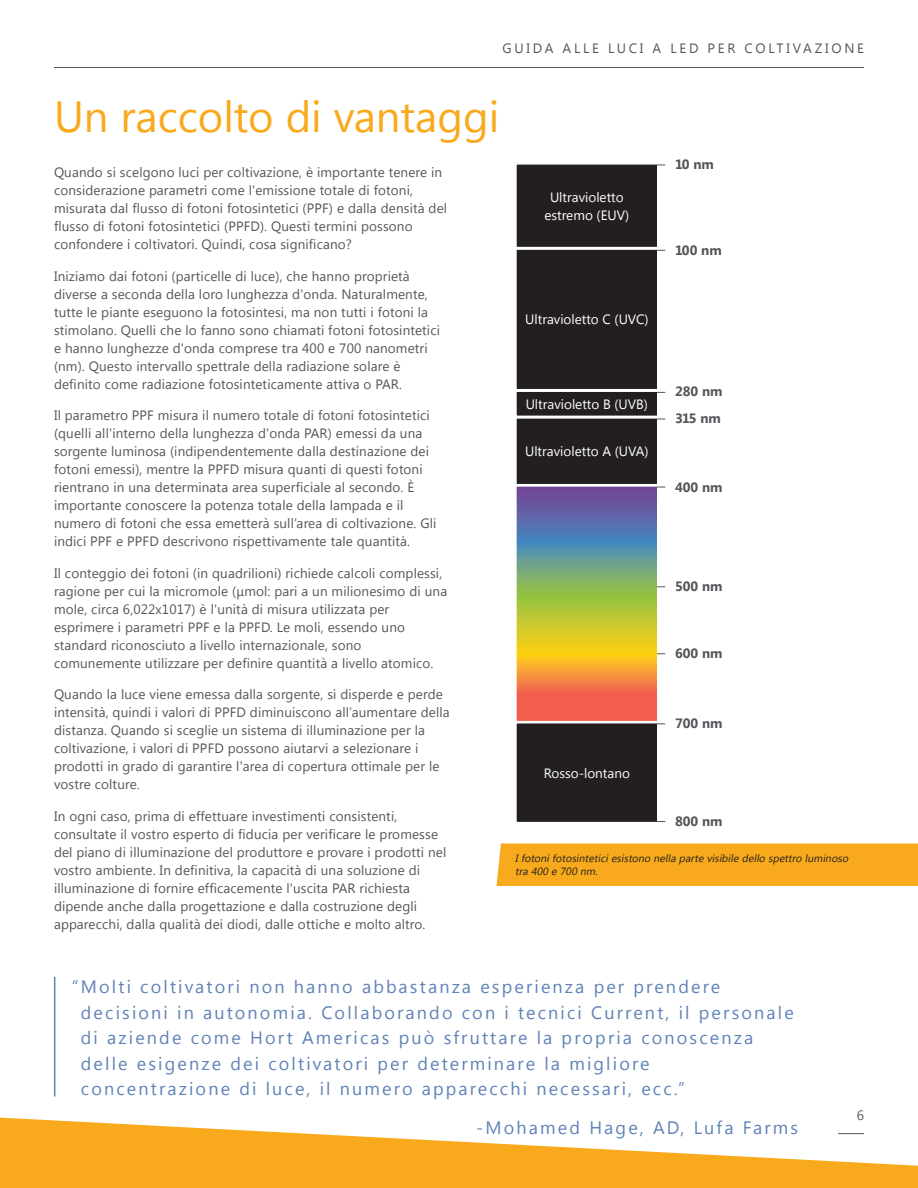
<style>
.page{position:relative;width:918px;height:1188px;background:#fff}
.page>*{position:absolute;margin:0;border:0;box-sizing:border-box;transform-origin:0 0}
.t1{font:43.5px "Segoe UI";color:#f9a91c}
.t2{font:18px/25.5px "Segoe UI";letter-spacing:.12em;color:#5f82b7}
.t3{font:13.5px/18px "Segoe UI";letter-spacing:.01em;color:#53565a}
.t4{font:13.5px/18px "Segoe UI";color:#fff;text-align:center}
.t5{font:700 13.5px/27px "Segoe UI";color:#53565a}
.t6{font:13.5px "Segoe UI";letter-spacing:.2em;color:#53565a}
.t7{font:italic 10.5px/12.6px "Segoe UI";color:#1e2120}
</style>
<div class="page">
<hr style="left:54px;top:67px;width:810px;height:1px;background:#53565a">
<div style="left:497px;top:843px;width:421px;height:43px;background:#f9a91c"></div>
<svg style="left:516px;top:164px;width:149px;height:658px;background:#605847"></svg>
<svg style="left:0;top:1118px;width:918px;height:70px;fill:#f9a91c"></svg>
<hr style="left:54px;top:977px;width:1px;height:120px;background:#5f82b7">
<p class="t6" style="left:503px;top:39px;width:363px">GUIDA ALLE LUCI A LED PER COLTIVAZIONE</p>
<h1 class="t1" style="left:54px;top:85px;width:447px">Un raccolto di vantaggi</h1>
<p class="t3" style="left:54px;top:163px;width:395px">Quando si scelgono luci per coltivazione, è importante tenere in considerazione parametri come l'emissione totale di fotoni, misurata dal flusso di fotoni fotosintetici (PPF) e dalla densità del flusso di fotoni fotosintetici (PPFD). Questi termini possono confondere i coltivatori. Quindi, cosa significano?</p>
<p class="t3" style="left:54px;top:266px;width:388px">Iniziamo dai fotoni (particelle di luce), che hanno proprietà diverse a seconda della loro lunghezza d'onda. Naturalmente, tutte le piante eseguono la fotosintesi, ma non tutti i fotoni la stimolano. Quelli che lo fanno sono chiamati fotoni fotosintetici e hanno lunghezze d'onda comprese tra 400 e 700 nanometri (nm). Questo intervallo spettrale della radiazione solare è definito come radiazione fotosinteticamente attiva o PAR.</p>
<p class="t3" style="left:54px;top:406px;width:384px">Il parametro PPF misura il numero totale di fotoni fotosintetici (quelli all'interno della lunghezza d'onda PAR) emessi da una sorgente luminosa (indipendentemente dalla destinazione dei fotoni emessi), mentre la PPFD misura quanti di questi fotoni rientrano in una determinata area superficiale al secondo. È importante conoscere la potenza totale della lampada e il numero di fotoni che essa emetterà sull’area di coltivazione. Gli indici PPF e PPFD descrivono rispettivamente tale quantità.</p>
<p class="t3" style="left:54px;top:563px;width:395px">Il conteggio dei fotoni (in quadrilioni) richiede calcoli complessi, ragione per cui la micromole (μmol: pari a un milionesimo di una mole, circa 6,022x1017) è l'unità di misura utilizzata per esprimere i parametri PPF e la PPFD. Le moli, essendo uno standard riconosciuto a livello internazionale, sono comunemente utilizzare per definire quantità a livello atomico.</p>
<p class="t3" style="left:54px;top:685px;width:397px">Quando la luce viene emessa dalla sorgente, si disperde e perde intensità, quindi i valori di PPFD diminuiscono all’aumentare della distanza. Quando si sceglie un sistema di illuminazione per la coltivazione, i valori di PPFD possono aiutarvi a selezionare i prodotti in grado di garantire l'area di copertura ottimale per le vostre colture.</p>
<p class="t3" style="left:54px;top:806px;width:394px">In ogni caso, prima di effettuare investimenti consistenti, consultate il vostro esperto di fiducia per verificare le promesse del piano di illuminazione del produttore e provare i prodotti nel vostro ambiente. In definitiva, la capacità di una soluzione di illuminazione di fornire efficacemente l'uscita PAR richiesta dipende anche dalla progettazione e dalla costruzione degli apparecchi, dalla qualità dei diodi, dalle ottiche e molto altro.</p>
<p class="t4" style="left:544px;top:187px;width:86px">Ultravioletto estremo (EUV)</p>
<p class="t4" style="left:525px;top:310px;width:125px">Ultravioletto C (UVC)</p>
<p class="t4" style="left:526px;top:394px;width:124px">Ultravioletto B (UVB)</p>
<p class="t4" style="left:525px;top:442px;width:125px">Ultravioletto A (UVA)</p>
<p class="t5" style="left:675px;top:150px;width:40px">10 nm</p>
<p class="t5" style="left:675px;top:236px;width:48px">100 nm</p>
<p class="t5" style="left:675px;top:377px;width:49px">280 nm<br>315 nm</p>
<p class="t5" style="left:675px;top:472px;width:49px">400 nm</p>
<p class="t4" style="left:544px;top:763px;width:88px">Rosso-lontano</p>
<p class="t5" style="left:675px;top:572px;width:49px">500 nm</p>
<p class="t5" style="left:675px;top:639px;width:49px">600 nm</p>
<p class="t5" style="left:675px;top:709px;width:49px">700 nm</p>
<p class="t5" style="left:675px;top:807px;width:49px">800 nm</p>
<p class="t7" style="left:515px;top:851px;width:337px">I fotoni fotosintetici esistono nella parte visibile dello spettro luminoso tra 400 e 700 nm.</p>
<p class="t2" style="left:81px;top:973px;width:714px;text-indent:-9px">“Molti coltivatori non hanno abbastanza esperienza per prendere decisioni in autonomia. Collaborando con i tecnici Current, il personale di aziende come Hort Americas può sfruttare la propria conoscenza delle esigenze dei coltivatori per determinare la migliore concentrazione di luce, il numero apparecchi necessari, ecc.”</p>
<h2 class="t2" style="left:476px;top:1114px;width:323px">-Mohamed Hage, AD, Lufa Farms</h2>
<p class="t3" style="left:857px;top:1106px;width:9px">6</p>
</div>
